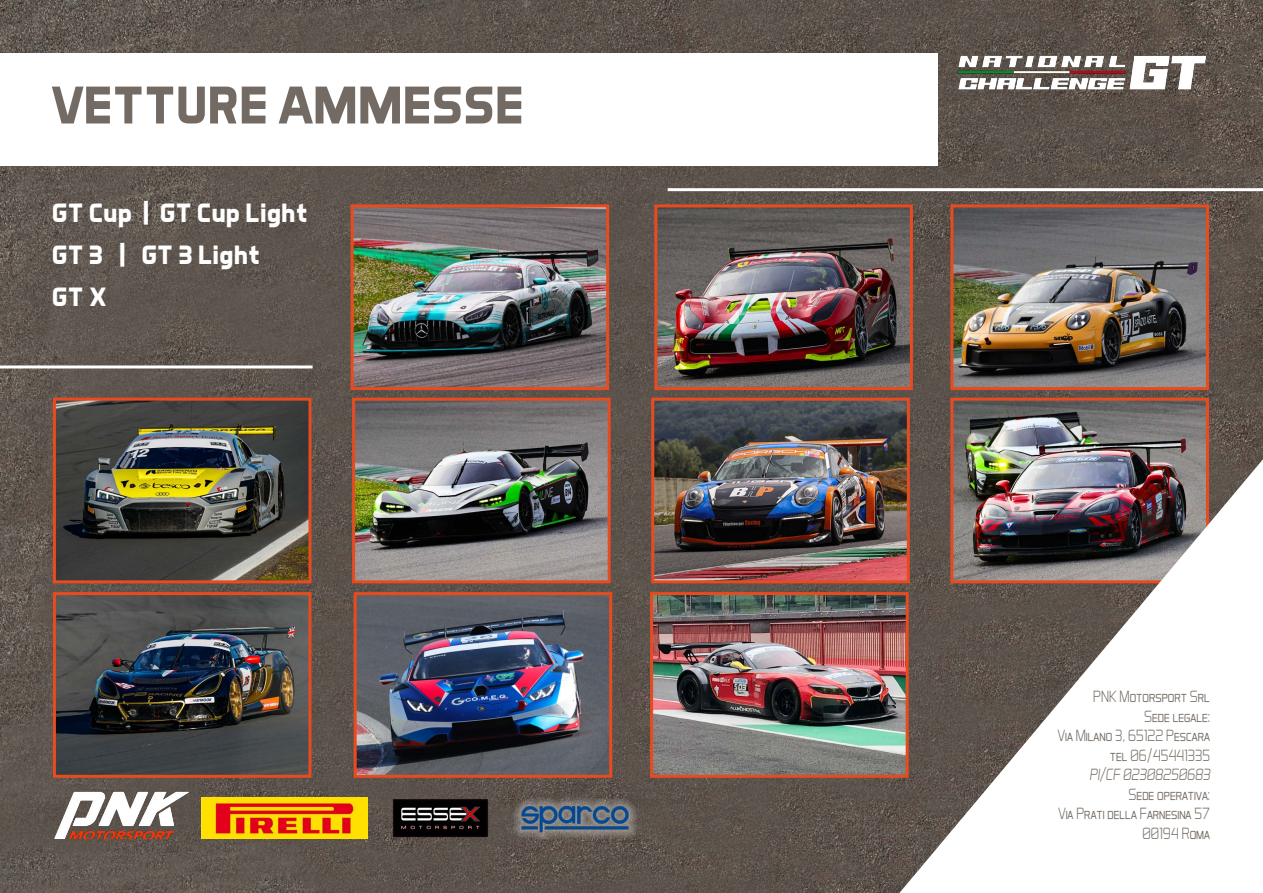
<style>
.page{position:relative;width:1263px;height:893px;background:#fff}
.page>*{position:absolute;margin:0;border:0;box-sizing:border-box;transform-origin:0 0}
.t1{font:700 54px "Aero Matics";color:#736b63}
.t2{font:700 27px/42px "Aero Matics";color:#fff}
.t3{font:300 16.5px/19.5px "Aero Matics Display";color:#736b63;text-align:right;scale:.9 1}
.t4{font:italic 300 16.5px "Aero Matics Display";color:#736b63;scale:.9 1}
</style>
<div class="page">
<img style="left:0;top:0;width:1263px;height:893px">
<img style="left:946px;top:32px;width:280px;height:77px">
<img style="left:954px;top:402px;width:251px;height:57px">
<div style="left:950px;top:398px;width:259px;height:185px;border:3px solid #e84b1f"></div>
<svg style="left:899px;top:459px;width:364px;height:434px"></svg>
<div style="left:0;top:53px;width:938px;height:113px;background:#fff"></div>
<img style="left:355px;top:208px;width:250px;height:178px">
<div style="left:351px;top:204px;width:258px;height:186px;border:3px solid #e84b1f"></div>
<hr style="left:668px;top:188px;width:595px;height:3px;background:#fff">
<hr style="left:0;top:365px;width:313px;height:3px;background:#fff">
<img style="left:658px;top:208px;width:251px;height:178px">
<div style="left:654px;top:204px;width:259px;height:186px;border:3px solid #e84b1f"></div>
<img style="left:954px;top:208px;width:251px;height:178px">
<div style="left:950px;top:204px;width:259px;height:186px;border:3px solid #e84b1f"></div>
<img style="left:356px;top:402px;width:251px;height:177px">
<div style="left:352px;top:398px;width:259px;height:185px;border:3px solid #e84b1f"></div>
<img style="left:655px;top:402px;width:251px;height:177px">
<div style="left:651px;top:398px;width:259px;height:185px;border:3px solid #e84b1f"></div>
<img style="left:57px;top:402px;width:250px;height:177px">
<div style="left:53px;top:398px;width:258px;height:185px;border:3px solid #e84b1f"></div>
<img style="left:358px;top:596px;width:250px;height:178px">
<div style="left:354px;top:592px;width:258px;height:186px;border:3px solid #e84b1f"></div>
<img style="left:57px;top:596px;width:250px;height:178px">
<div style="left:53px;top:592px;width:258px;height:186px;border:3px solid #e84b1f"></div>
<img style="left:654px;top:596px;width:251px;height:178px">
<div style="left:650px;top:592px;width:259px;height:186px;border:3px solid #e84b1f"></div>
<img style="left:53px;top:784px;width:138px;height:55px">
<img style="left:202px;top:798px;width:166px;height:41px">
<img style="left:392px;top:798px;width:97px;height:41px">
<div style="left:512px;top:798px;width:126px;height:41px;background:#fff;opacity:.75"></div>
<img style="left:517px;top:798px;width:116px;height:41px">
<h1 class="t1" style="left:52px;top:73px;width:473px">VETTURE AMMESSE</h1>
<h2 class="t2" style="left:52px;top:192px;width:257px">GT Cup | GT Cup Light<br>GT 3 | GT 3 Light<br>GT X</h2>
<p class="t3" style="left:1058px;top:686px;width:171px">PNK Motorsport Srl<br>Sede legale:<br>Via Milano 3, 65122 Pescara tel 06/45441335</p>
<p class="t4" style="left:1089px;top:765px;width:135px">PI/CF 02308250683</p>
<p class="t3" style="left:1058px;top:784px;width:170px">Sede operativa:<br>Via Prati della Farnesina 57<br>00194 Roma</p>
</div>
